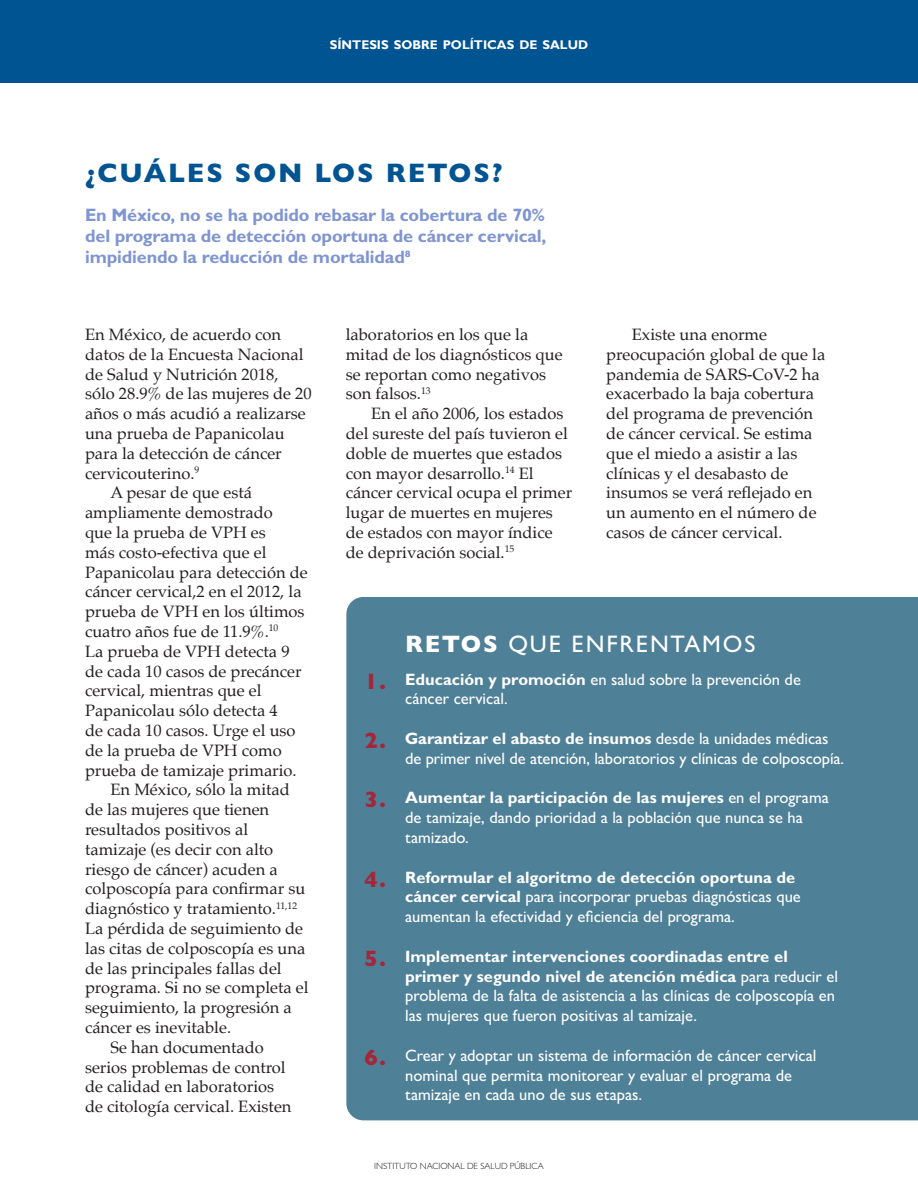
<style>
.page{position:relative;width:918px;height:1188px;background:#fff}
.page>*{position:absolute;margin:0;border:0;box-sizing:border-box;transform-origin:0 0}
.subtitulos{font:800 27px "Gill Sans";letter-spacing:.07em;color:#005492}
.subtitulos-2{font:500 24px "Gill Sans";letter-spacing:.075em;color:#fff}
.subtitulos-3{font:800 22.5px "Gill Sans";color:#a52639}
.subtitulo_resumen{font:700 18px/21px "Gill Sans";letter-spacing:-.01em;color:#7f95d1;text-align:justify}
.CT_bandera_todo{font:16.5px/19.8px "Palatino";color:#231f20}
.retos{font:500 16.5px/19.8px "Gill Sans";color:#fff}
.CT_bandera_primer_pa{font:16.5px/19.8px "Palatino";color:#231f20}
.t1{font:700 12.6px "Gill Sans";color:#fff}
.t2{font:300 9px "Gill Sans";color:#231f20}
.s1{font-weight:800}
.s2{font-weight:700}
</style>
<div class="page">
<div style="left:0;top:0;width:918px;height:82px;background:#005492"></div>
<div style="left:346px;top:597px;width:572px;height:523px;background:#4e8097"></div>
<p class="t1" style="left:330px;top:37px;width:260px">SÍNTESIS SOBRE POLÍTICAS DE SALUD</p>
<p class="subtitulos" style="left:85px;top:157px;width:419px">¿CUÁLES SON LOS RETOS?</p>
<p class="subtitulo_resumen" style="left:85px;top:204px;width:463px">En México, no se ha podido rebasar la cobertura de 70% del programa de detección oportuna de cáncer cervical, impidiendo la reducción de mortalidad8</p>
<p class="CT_bandera_primer_pa" style="left:85px;top:324px;width:228px">En México, de acuerdo con datos de la Encuesta Nacional de Salud y Nutrición 2018, sólo 28.9% de las mujeres de 20 años o más acudió a realizarse una prueba de Papanicolau para la detección de cáncer cervicouterino.<sup>9</sup></p>
<p class="CT_bandera_todo" style="left:85px;top:483px;width:224px;text-indent:26px">A pesar de que está ampliamente demostrado<br>que la prueba de VPH es<br>más costo-efectiva que el<br>Papanicolau para detección de cáncer cervical,2 en el 2012, la prueba de VPH en los últimos cuatro años fue de 11.9%.<sup>10<br></sup>La prueba de VPH detecta 9 de cada 10 casos de precáncer cervical, mientras que el<br>Papanicolau sólo detecta 4<br>de cada 10 casos. Urge el uso de la prueba de VPH como prueba de tamizaje primario.</p>
<p class="CT_bandera_todo" style="left:85px;top:780px;width:225px;text-indent:26px">En México, sólo la mitad de las mujeres que tienen resultados positivos al tamizaje (es decir con alto riesgo de cáncer) acuden a colposcopía para confirmar su diagnóstico y tratamiento.<sup>11,12<br></sup>La pérdida de seguimiento de las citas de colposcopía es una de las principales fallas del programa. Si no se completa el seguimiento, la progresión a cáncer es inevitable.</p>
<p class="CT_bandera_todo" style="left:85px;top:1037px;width:208px;text-indent:26px">Se han documentado serios problemas de control de calidad en laboratorios de citología cervical. Existen</p>
<p class="CT_bandera_todo" style="left:346px;top:324px;width:218px">laboratorios en los que la mitad de los diagnósticos que se reportan como negativos son falsos.<sup>13</sup></p>
<p class="CT_bandera_todo" style="left:346px;top:404px;width:228px;text-indent:26px">En el año 2006, los estados del sureste del país tuvieron el doble de muertes que estados con mayor desarrollo.<sup>14</sup> El cáncer cervical ocupa el primer lugar de muertes en mujeres de estados con mayor índice de deprivación social.<sup>15</sup></p>
<p class="CT_bandera_todo" style="left:606px;top:324px;width:221px;text-indent:26px">Existe una enorme preocupación global de que la pandemia de SARS-CoV-2 ha exacerbado la baja cobertura del programa de prevención de cáncer cervical. Se estima que el miedo a asistir a las clínicas y el desabasto de insumos se verá reflejado en un aumento en el número de casos de cáncer cervical.</p>
<p class="subtitulos-3" style="left:364px;top:668px;width:23px">1.</p>
<p class="subtitulos-3" style="left:364px;top:727px;width:23px">2.</p>
<p class="subtitulos-3" style="left:364px;top:787px;width:23px">3.</p>
<p class="subtitulos-3" style="left:364px;top:866px;width:23px">4.</p>
<p class="subtitulos-3" style="left:364px;top:945px;width:23px">5.</p>
<p class="subtitulos-3" style="left:364px;top:1044px;width:23px">6.</p>
<p class="subtitulos-2" style="left:405px;top:630px;width:352px"><span class="s1">RETOS</span> QUE ENFRENTAMOS</p>
<p class="retos" style="left:405px;top:669px;width:397px"><span class="s2">Educación y promoción</span> en salud sobre la prevención de cáncer cervical.</p>
<p class="retos" style="left:405px;top:728px;width:440px"><span class="s2">Garantizar el abasto de insumos</span> desde la unidades médicas de primer nivel de atención, laboratorios y clínicas de colposcopía.</p>
<p class="retos" style="left:405px;top:788px;width:425px"><span class="s2">Aumentar la participación de las mujeres</span> en el programa de tamizaje, dando prioridad a la población que nunca se ha tamizado.</p>
<p class="retos" style="left:405px;top:867px;width:397px"><span class="s2">Reformular el algoritmo de detección oportuna de cáncer cervical</span> para incorporar pruebas diagnósticas que aumentan la efectividad y eficiencia del programa.</p>
<p class="retos" style="left:405px;top:946px;width:434px"><span class="s2">Implementar intervenciones coordinadas entre el primer y segundo nivel de atención médica</span> para reducir el problema de la falta de asistencia a las clínicas de colposcopía en las mujeres que fueron positivas al tamizaje.</p>
<p class="retos" style="left:405px;top:1045px;width:413px">Crear y adoptar un sistema de información de cáncer cervical nominal que permita monitorear y evaluar el programa de tamizaje en cada uno de sus etapas.</p>
<p class="t2" style="left:374px;top:1160px;width:171px">INSTITUTO NACIONAL DE SALUD PÚBLICA</p>
</div>
